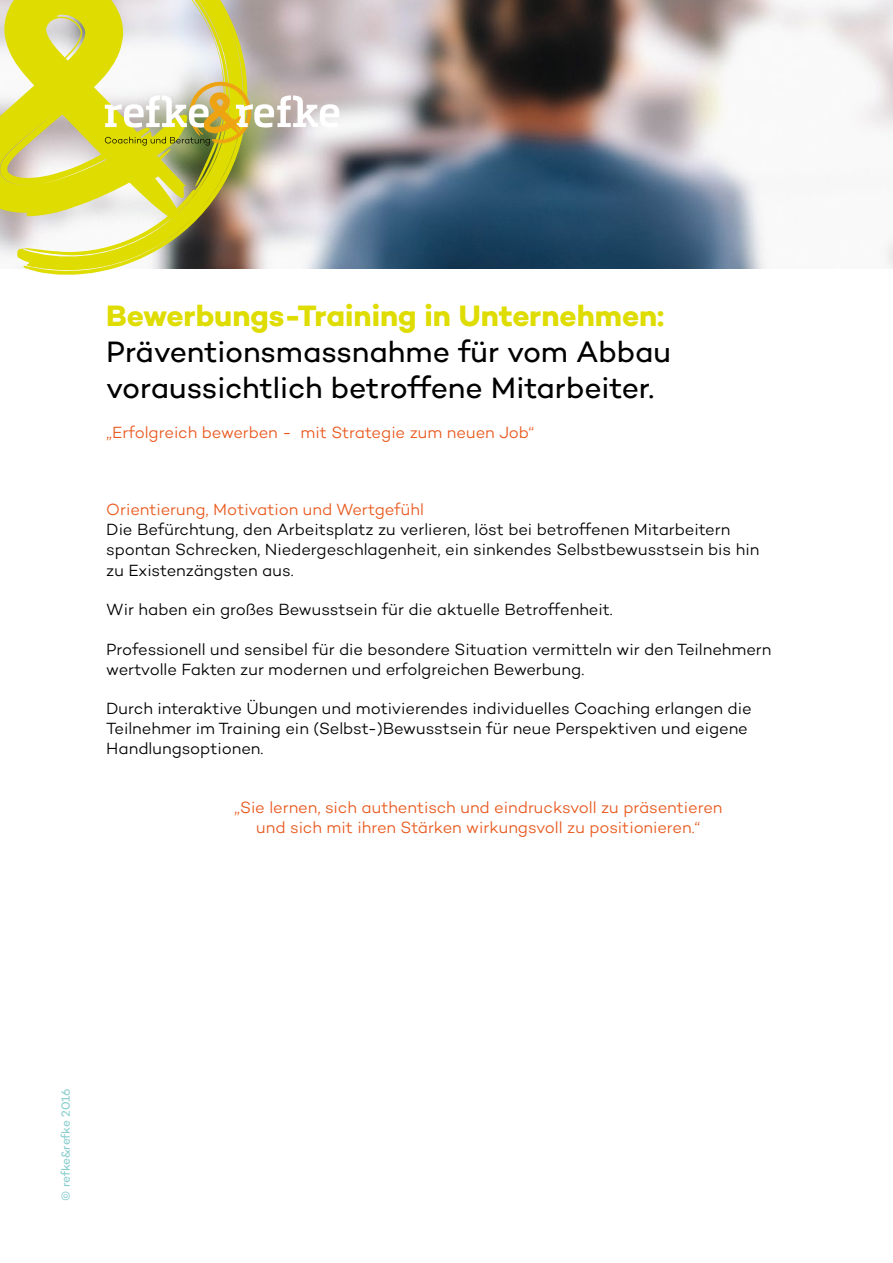
<style>
.page{position:relative;width:893px;height:1263px;background:#fff}
.page>*{position:absolute;margin:0;border:0;box-sizing:border-box;transform-origin:0 0}
.t1{font:30px/36px "Campton";letter-spacing:-.005em;color:#000}
.t2{font:30px "Campton Bold DEMO";letter-spacing:-.005em;color:#dedc00}
.t3{font:300 16.5px/19.8px "Campton";letter-spacing:-.005em;color:#000}
.t4{font:300 16.5px/19.8px "Campton";letter-spacing:-.005em;color:#e9581d;text-align:center}
.t5{font:12px "Campton";letter-spacing:-.015em;color:#88cdce}
</style>
<div class="page">
<img style="left:248px;top:0;width:645px;height:268px">
<svg style="left:0;top:222px;width:248px;height:53px"></svg>
<img style="left:0;top:0;width:340px;height:222px">
<h1 class="t2" style="left:106px;top:298px;width:559px">Bewerbungs-Training in Unternehmen:</h1>
<h1 class="t1" style="left:106px;top:333px;width:566px">Präventionsmassnahme für vom Abbau voraussichtlich betroffene Mitarbeiter.</h1>
<p class="t4" style="left:106px;top:422px;width:430px">„Erfolgreich bewerben - mit Strategie zum neuen Job“</p>
<p class="t4" style="left:106px;top:499px;width:319px">Orientierung, Motivation und Wertgefühl</p>
<p class="t3" style="left:106px;top:519px;width:655px;line-height:20.2px">Die Befürchtung, den Arbeitsplatz zu verlieren, löst bei betroffenen Mitarbeitern spontan Schrecken, Niedergeschlagenheit, ein sinkendes Selbstbewusstsein bis hin zu Existenzängsten aus.</p>
<p class="t3" style="left:106px;top:599px;width:508px">Wir haben ein großes Bewusstsein für die aktuelle Betroffenheit.</p>
<p class="t3" style="left:106px;top:639px;width:667px">Professionell und sensibel für die besondere Situation vermitteln wir den Teilnehmern wertvolle Fakten zur modernen und erfolgreichen Bewerbung.</p>
<p class="t3" style="left:106px;top:698px;width:647px">Durch interaktive Übungen und motivierendes individuelles Coaching erlangen die<br>Teilnehmer im Training ein (Selbst-)Bewusstsein für neue Perspektiven und eigene<br>Handlungsoptionen.</p>
<p class="t4" style="left:234px;top:797px;width:490px">„Sie lernen, sich authentisch und eindrucksvoll zu präsentieren und sich mit ihren Stärken wirkungsvoll zu positionieren.“</p>
<p class="t5" style="left:58px;top:1201px;width:114px;rotate:-90deg">© refke&amp;refke 2016</p>
</div>
